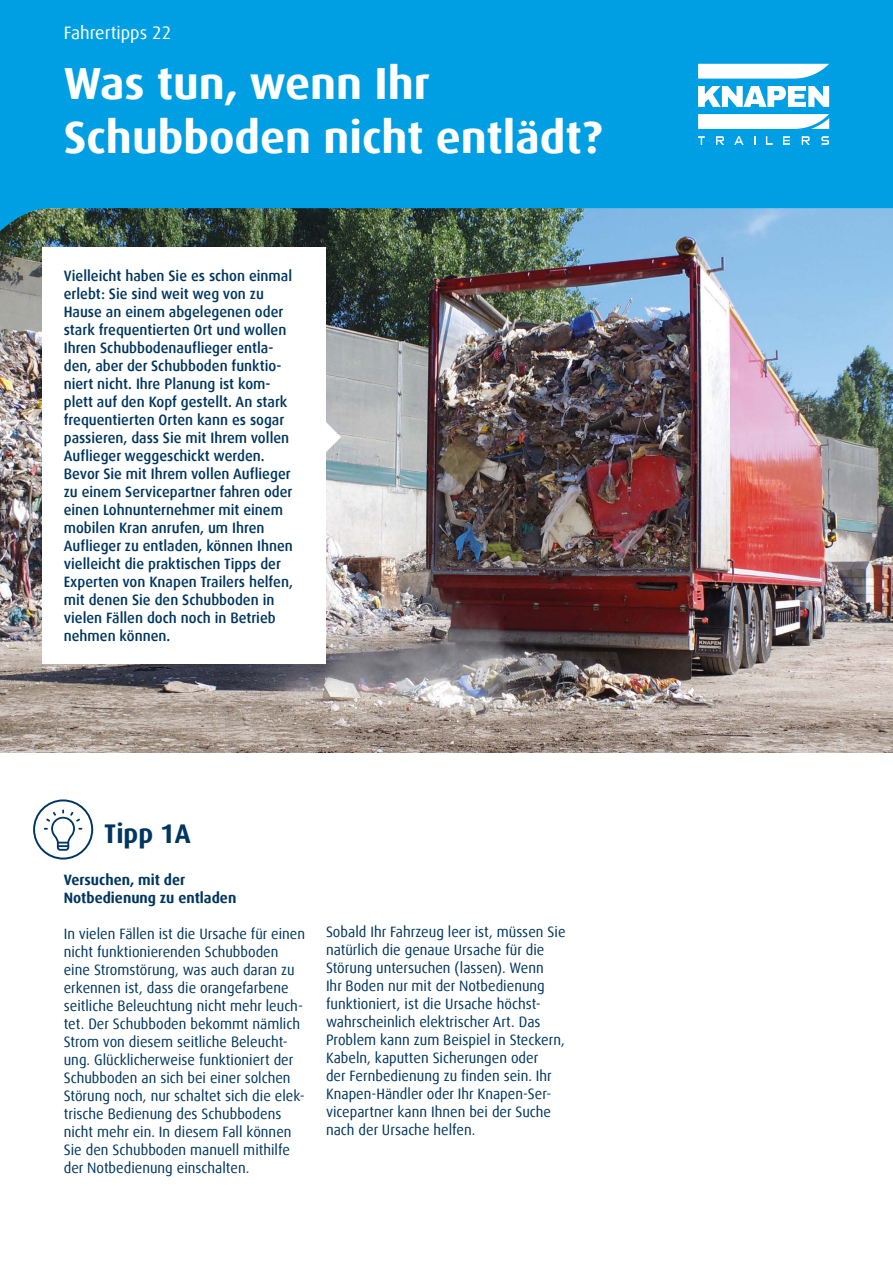
<style>
.page{position:relative;width:893px;height:1263px;background:#fff}
.page>*{position:absolute;margin:0;border:0;box-sizing:border-box;transform-origin:0 0}
.t1{font:700 45px/54px "Dax Offc Pro";color:#fff}
.t2{font:700 27px "Dax";color:#00365f;scale:.96 1}
.t3{font:18px "Dax Offc Pro";color:#fff}
.t4{font:15px/18px "Dax Offc Pro";color:#00365f;scale:.96 1}
.t5{font:500 15px/18px "Dax Offc Pro";color:#00365f;scale:.96 1}
.t6{font:700 15px/18px "Dax Offc Pro";color:#00365f;scale:.96 1}
</style>
<div class="page">
<img style="left:0;top:232px;width:893px;height:521px">
<svg style="left:0;top:0;width:893px;height:232px;background:#099ad8"></svg>
<svg style="left:698px;top:64px;width:131px;height:15px"></svg>
<svg style="left:698px;top:114px;width:131px;height:15px"></svg>
<svg style="left:698px;top:86px;width:131px;height:21px"></svg>
<svg style="left:698px;top:136px;width:7px;height:9px"></svg>
<svg style="left:734px;top:136px;width:10px;height:9px"></svg>
<svg style="left:766px;top:136px;width:7px;height:9px"></svg>
<svg style="left:783px;top:136px;width:7px;height:9px"></svg>
<svg style="left:802px;top:136px;width:8px;height:9px"></svg>
<svg style="left:821px;top:136px;width:8px;height:9px"></svg>
<svg style="left:716px;top:136px;width:8px;height:9px"></svg>
<div style="left:43px;top:247px;width:283px;height:416px;background:#fff"></div>
<svg style="left:326px;top:422px;width:15px;height:30px"></svg>
<svg style="left:33px;top:799px;width:60px;height:60px"></svg>
<p class="t3" style="left:64px;top:21px;width:109px">Fahrertipps 22</p>
<h1 class="t1" style="left:64px;top:57px;width:540px">Was tun, wenn Ihr<br>Schubboden nicht entlädt?</h1>
<p class="t5" style="left:64px;top:267px;width:240px">Vielleicht haben Sie es schon einmal erlebt: Sie sind weit weg von zu Hause an einem abgelegenen oder stark frequentierten Ort und wollen Ihren Schubbodenauflieger entla&shy;den, aber der Schubboden funktio&shy;niert nicht. Ihre Planung ist kom&shy;plett auf den Kopf gestellt. An stark frequentierten Orten kann es sogar passieren, dass Sie mit Ihrem vollen Auflieger weggeschickt werden.<br>Bevor Sie mit Ihrem vollen Auflieger zu einem Servicepartner fahren oder einen Lohnunternehmer mit einem mobilen Kran anrufen, um Ihren Auflieger zu entladen, können Ihnen vielleicht die praktischen Tipps der Experten von Knapen Trailers helfen, mit denen Sie den Schubboden in vielen Fällen doch noch in Betrieb nehmen können.</p>
<h2 class="t2" style="left:104px;top:819px;width:91px">Tipp 1A</h2>
<p class="t6" style="left:64px;top:871px;width:181px">Versuchen, mit der<br>Notbedienung zu entladen</p>
<p class="t4" style="left:64px;top:925px;width:253px">In vielen Fällen ist die Ursache für einen nicht funktionierenden Schubboden eine Stromstörung, was auch daran zu erkennen ist, dass die orangefarbene seitliche Beleuchtung nicht mehr leuch&shy;tet. Der Schubboden bekommt nämlich Strom von diesem seitliche Beleucht&shy;ung. Glücklicherweise funktioniert der Schubboden an sich bei einer solchen Störung noch, nur schaltet sich die elek&shy;trische Bedienung des Schubbodens nicht mehr ein. In diesem Fall können Sie den Schubboden manuell mithilfe der Notbedienung einschalten.</p>
<p class="t4" style="left:326px;top:922px;width:251px">Sobald Ihr Fahrzeug leer ist, müssen Sie natürlich die genaue Ursache für die Störung untersuchen (lassen). Wenn<br>Ihr Boden nur mit der Notbedienung funktioniert, ist die Ursache höchst&shy;wahrscheinlich elektrischer Art. Das Problem kann zum Beispiel in Steckern, Kabeln, kaputten Sicherungen oder<br>der Fernbedienung zu finden sein. Ihr Knapen-Händler oder Ihr Knapen-Ser&shy;vicepartner kann Ihnen bei der Suche nach der Ursache helfen.</p>
</div>
